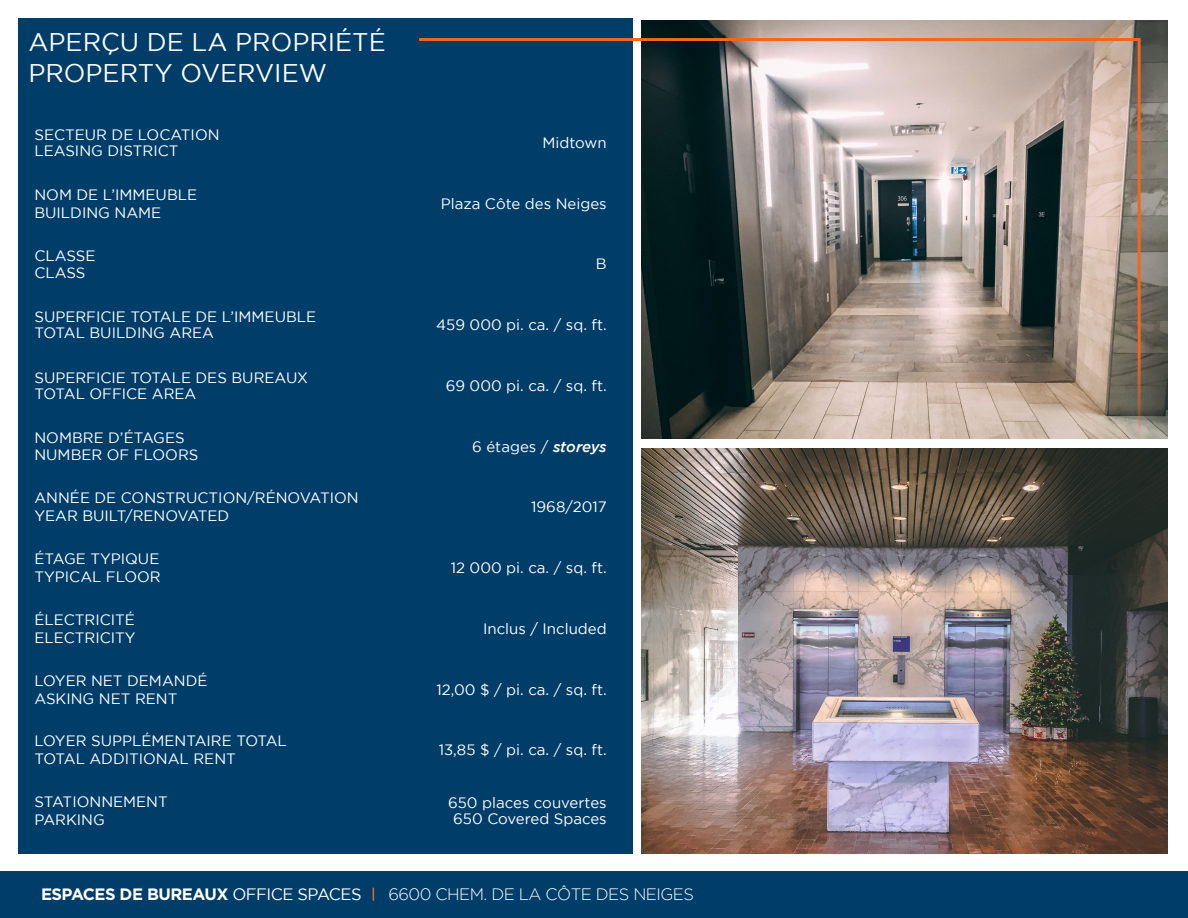
<style>
.page{position:relative;width:1188px;height:918px;background:#fff}
.page>*{position:absolute;margin:0;border:0;box-sizing:border-box;transform-origin:0 0}
.t1{font:25.5px "Gotham";color:#fff}
.t2{font:700 16.5px "Gotham";letter-spacing:-.03em;color:#fff}
.t3{font:300 16.5px "Gotham";letter-spacing:-.03em;color:#fff}
.t4{font:15px "Gotham";color:#fff}
.s1{font-weight:500;font-style:italic}
.s2{font-weight:400}
</style>
<div class="page">
<div style="left:0;top:872px;width:1188px;height:46px;background:#003d69"></div>
<img style="left:642px;top:20px;width:526px;height:419px">
<img style="left:642px;top:449px;width:526px;height:405px">
<svg style="left:373px;top:888px;width:1px;height:13px"></svg>
<div style="left:19px;top:18px;width:614px;height:836px;background:#003d69"></div>
<svg style="left:419px;top:37px;width:723px;height:430px"></svg>
<p class="t1" style="left:28px;top:28px;width:359px">APERÇU DE LA PROPRIÉTÉ</p>
<p class="t1" style="left:28px;top:58px;width:300px">PROPERTY OVERVIEW</p>
<p class="t4" style="left:34px;top:126px;width:187px">SECTEUR DE LOCATION</p>
<p class="t4" style="left:34px;top:143px;width:146px">LEASING DISTRICT</p>
<p class="t4" style="left:34px;top:186px;width:164px">NOM DE L’IMMEUBLE</p>
<p class="t4" style="left:34px;top:204px;width:128px">BUILDING NAME</p>
<p class="t4" style="left:34px;top:248px;width:63px">CLASSE</p>
<p class="t4" style="left:34px;top:264px;width:53px">CLASS</p>
<p class="t4" style="left:34px;top:308px;width:283px">SUPERFICIE TOTALE DE L’IMMEUBLE</p>
<p class="t4" style="left:34px;top:325px;width:181px">TOTAL BUILDING AREA</p>
<p class="t4" style="left:34px;top:369px;width:275px">SUPERFICIE TOTALE DES BUREAUX</p>
<p class="t4" style="left:34px;top:386px;width:164px">TOTAL OFFICE AREA</p>
<p class="t4" style="left:34px;top:430px;width:152px">NOMBRE D’ÉTAGES</p>
<p class="t4" style="left:34px;top:446px;width:166px">NUMBER OF FLOORS</p>
<p class="t4" style="left:34px;top:490px;width:326px">ANNÉE DE CONSTRUCTION/RÉNOVATION</p>
<p class="t4" style="left:34px;top:508px;width:196px">YEAR BUILT/RENOVATED</p>
<p class="t4" style="left:34px;top:551px;width:126px">ÉTAGE TYPIQUE</p>
<p class="t4" style="left:34px;top:569px;width:128px">TYPICAL FLOOR</p>
<p class="t4" style="left:34px;top:611px;width:102px">ÉLECTRICITÉ</p>
<p class="t4" style="left:34px;top:629px;width:103px">ELECTRICITY</p>
<p class="t4" style="left:34px;top:672px;width:175px">LOYER NET DEMANDÉ</p>
<p class="t4" style="left:34px;top:690px;width:145px">ASKING NET RENT</p>
<p class="t4" style="left:34px;top:733px;width:254px">LOYER SUPPLÉMENTAIRE TOTAL</p>
<p class="t4" style="left:34px;top:751px;width:203px">TOTAL ADDITIONAL RENT</p>
<p class="t4" style="left:34px;top:794px;width:135px">STATIONNEMENT</p>
<p class="t4" style="left:34px;top:812px;width:72px">PARKING</p>
<p class="t4" style="left:543px;top:134px;width:66px">Midtown</p>
<p class="t4" style="left:441px;top:195px;width:167px">Plaza Côte des Neiges</p>
<p class="t4" style="left:596px;top:256px;width:12px">B</p>
<p class="t4" style="left:436px;top:317px;width:172px">459 000 pi. ca. / sq. ft.</p>
<p class="t4" style="left:446px;top:377px;width:162px">69 000 pi. ca. / sq. ft.</p>
<p class="t4" style="left:472px;top:438px;width:136px">6 étages / <span class="s1">storeys</span></p>
<p class="t4" style="left:531px;top:499px;width:77px">1968/2017</p>
<p class="t4" style="left:451px;top:560px;width:157px">12 000 pi. ca. / sq. ft.</p>
<p class="t4" style="left:483px;top:620px;width:125px">Inclus / Included</p>
<p class="t4" style="left:436px;top:681px;width:172px">12,00 $ / pi. ca. / sq. ft.</p>
<p class="t4" style="left:439px;top:742px;width:169px">13,85 $ / pi. ca. / sq. ft.</p>
<p class="t4" style="left:448px;top:794px;width:160px">650 places couvertes</p>
<p class="t4" style="left:453px;top:811px;width:155px">650 Covered Spaces</p>
<p class="t2" style="left:41px;top:884px;width:322px">ESPACES DE BUREAUX <span class="s2">OFFICE SPACES</span></p>
<p class="t3" style="left:388px;top:885px;width:307px">6600 CHEM. DE LA CÔTE DES NEIGES</p>
</div>
